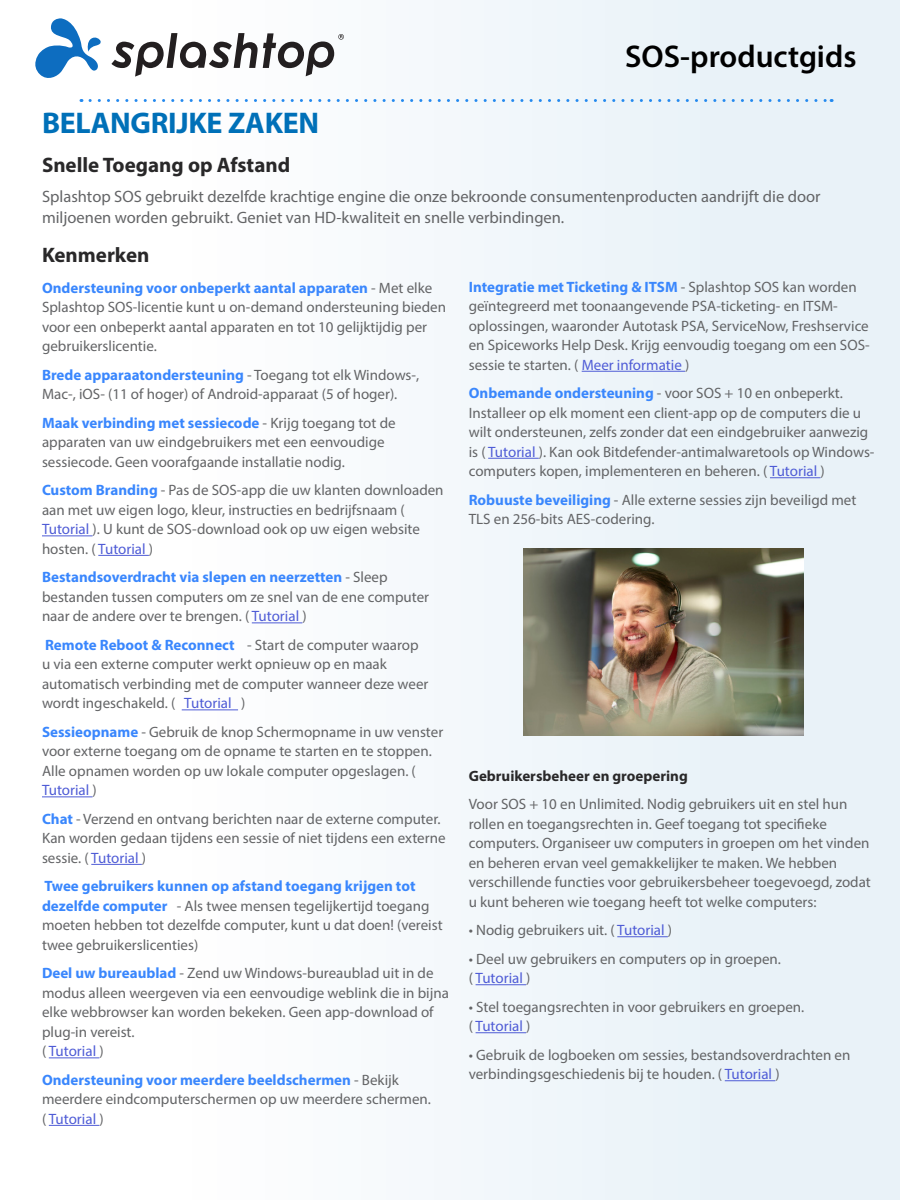
<style>
.page{position:relative;width:900px;height:1200px;background:#fff}
.page>*{position:absolute;margin:0;border:0;box-sizing:border-box;transform-origin:0 0}
.t1{font:600 31.5px "Myriad Pro";color:#000}
.t2{font:700 30px "Myriad Pro";letter-spacing:-.01em;color:#0070b8}
.t3{font:700 21px "Myriad Pro";color:#292829}
.t4{font:16.5px/21px "Myriad Pro";color:#636466}
.t5{font:15px/19.5px "Myriad Pro";color:#636466}
.t6{font:700 15px "Myriad Pro";color:#292829}
.s1{font-weight:700;color:#3a87fd}
.s2{color:#4f5cd6}
</style>
<div class="page">
<div style="left:171px;top:0;width:729px;height:1200px;background:linear-gradient(to right,#fefefe,#e4eff6)"></div>
<svg style="left:90px;top:99px;width:742px;height:3px"></svg>
<svg style="left:111px;top:33px;width:233px;height:44px"></svg>
<svg style="left:35px;top:18px;width:66px;height:60px"></svg>
<hr style="left:42px;top:535px;width:51px;height:1px;background:#4f5cd6">
<hr style="left:98px;top:555px;width:51px;height:1px;background:#4f5cd6">
<hr style="left:252px;top:622px;width:50px;height:1px;background:#4f5cd6">
<hr style="left:182px;top:709px;width:56px;height:1px;background:#4f5cd6">
<hr style="left:42px;top:796px;width:51px;height:1px;background:#4f5cd6">
<hr style="left:91px;top:864px;width:51px;height:1px;background:#4f5cd6">
<hr style="left:49px;top:1057px;width:50px;height:1px;background:#4f5cd6">
<hr style="left:49px;top:1125px;width:50px;height:1px;background:#4f5cd6">
<hr style="left:582px;top:371px;width:103px;height:1px;background:#4f5cd6">
<hr style="left:488px;top:458px;width:51px;height:1px;background:#4f5cd6">
<hr style="left:770px;top:477px;width:51px;height:1px;background:#4f5cd6">
<hr style="left:617px;top:936px;width:51px;height:1px;background:#4f5cd6">
<hr style="left:476px;top:984px;width:50px;height:1px;background:#4f5cd6">
<hr style="left:476px;top:1032px;width:50px;height:1px;background:#4f5cd6">
<hr style="left:725px;top:1080px;width:50px;height:1px;background:#4f5cd6">
<img style="left:524px;top:549px;width:279px;height:186px">
<h1 class="t1" style="left:625px;top:37px;width:233px">SOS-productgids</h1>
<p class="t2" style="left:42px;top:103px;width:279px">BELANGRIJKE ZAKEN</p>
<p class="t3" style="left:42px;top:151px;width:250px">Snelle Toegang op Afstand</p>
<p class="t4" style="left:42px;top:185px;width:780px">Splashtop SOS gebruikt dezelfde krachtige engine die onze bekroonde consumentenproducten aandrijft die door miljoenen worden gebruikt. Geniet van HD-kwaliteit en snelle verbindingen.</p>
<p class="t3" style="left:42px;top:241px;width:109px">Kenmerken</p>
<p class="t5" style="left:42px;top:278px;width:406px"><span class="s1">Ondersteuning voor onbeperkt aantal apparaten</span> - Met elke Splashtop SOS-licentie kunt u on-demand ondersteuning bieden voor een onbeperkt aantal apparaten en tot 10 gelijktijdig per gebruikerslicentie.</p>
<p class="t5" style="left:42px;top:365px;width:379px"><span class="s1">Brede apparaatondersteuning</span> - Toegang tot elk Windows-,<br>Mac-, iOS- (11 of hoger) of Android-apparaat (5 of hoger).</p>
<p class="t5" style="left:42px;top:413px;width:355px"><span class="s1">Maak verbinding met sessiecode</span> - Krijg toegang tot de apparaten van uw eindgebruikers met een eenvoudige sessiecode. Geen voorafgaande installatie nodig.</p>
<p class="t5" style="left:42px;top:480px;width:403px"><span class="s1">Custom Branding</span> - Pas de SOS-app die uw klanten downloaden aan met uw eigen logo, kleur, instructies en bedrijfsnaam ( <span class="s2">Tutorial</span> ). U kunt de SOS-download ook op uw eigen website hosten. ( <span class="s2">Tutorial</span> )</p>
<p class="t5" style="left:42px;top:567px;width:389px"><span class="s1">Bestandsoverdracht via slepen en neerzetten</span> - Sleep bestanden tussen computers om ze snel van de ene computer naar de andere over te brengen. ( <span class="s2">Tutorial</span> )</p>
<p class="t5" style="left:42px;top:635px;width:388px"><span class="s1">Remote Reboot &amp; Reconnect</span> - Start de computer waarop<br>u via een externe computer werkt opnieuw op en maak automatisch verbinding met de computer wanneer deze weer wordt ingeschakeld. ( <span class="s2">Tutorial</span> )</p>
<p class="t5" style="left:42px;top:722px;width:403px"><span class="s1">Sessieopname</span> - Gebruik de knop Schermopname in uw venster voor externe toegang om de opname te starten en te stoppen.<br>Alle opnamen worden op uw lokale computer opgeslagen. ( <span class="s2">Tutorial</span> )</p>
<p class="t5" style="left:42px;top:809px;width:405px"><span class="s1">Chat</span> - Verzend en ontvang berichten naar de externe computer.<br>Kan worden gedaan tijdens een sessie of niet tijdens een externe sessie. ( <span class="s2">Tutorial</span> )</p>
<p class="t5" style="left:42px;top:876px;width:402px"><span class="s1">Twee gebruikers kunnen op afstand toegang krijgen tot dezelfde computer</span> - Als twee mensen tegelijkertijd toegang moeten hebben tot dezelfde computer, kunt u dat doen! (vereist twee gebruikerslicenties)</p>
<p class="t5" style="left:42px;top:963px;width:409px"><span class="s1">Deel uw bureaublad</span> - Zend uw Windows-bureaublad uit in de modus alleen weergeven via een eenvoudige weblink die in bijna elke webbrowser kan worden bekeken. Geen app-download of plug-in vereist.<br>( <span class="s2">Tutorial</span> )</p>
<p class="t5" style="left:42px;top:1070px;width:391px"><span class="s1">Ondersteuning voor meerdere beeldschermen</span> - Bekijk meerdere eindcomputerschermen op uw meerdere schermen. ( <span class="s2">Tutorial</span> )</p>
<p class="t5" style="left:469px;top:277px;width:403px"><span class="s1">Integratie met Ticketing &amp; ITSM</span> - Splashtop SOS kan worden geïntegreerd met toonaangevende PSA-ticketing- en ITSM&shy;oplossingen, waaronder Autotask PSA, ServiceNow, Freshservice en Spiceworks Help Desk. Krijg eenvoudig toegang om een SOS&shy;sessie te starten. ( <span class="s2">Meer informatie</span> )</p>
<p class="t5" style="left:469px;top:383px;width:407px"><span class="s1">Onbemande ondersteuning</span> - voor SOS + 10 en onbeperkt.<br>Installeer op elk moment een client-app op de computers die u wilt ondersteunen, zelfs zonder dat een eindgebruiker aanwezig is ( <span class="s2">Tutorial</span> ). Kan ook Bitdefender-antimalwaretools op Windows&shy;computers kopen, implementeren en beheren. ( <span class="s2">Tutorial</span> )</p>
<p class="t5" style="left:469px;top:490px;width:389px"><span class="s1">Robuuste beveiliging</span> - Alle externe sessies zijn beveiligd met<br>TLS en 256-bits AES-codering.</p>
<p class="t6" style="left:469px;top:766px;width:221px">Gebruikersbeheer en groepering</p>
<p class="t5" style="left:469px;top:794px;width:404px">Voor SOS + 10 en Unlimited. Nodig gebruikers uit en stel hun rollen en toegangsrechten in. Geef toegang tot specifieke computers. Organiseer uw computers in groepen om het vinden en beheren ervan veel gemakkelijker te maken. We hebben verschillende functies voor gebruikersbeheer toegevoegd, zodat u kunt beheren wie toegang heeft tot welke computers:</p>
<p class="t5" style="left:469px;top:920px;width:205px">• Nodig gebruikers uit. ( <span class="s2">Tutorial</span> )</p>
<p class="t5" style="left:469px;top:949px;width:314px">• Deel uw gebruikers en computers op in groepen. ( <span class="s2">Tutorial</span> )</p>
<p class="t5" style="left:469px;top:997px;width:337px">• Stel toegangsrechten in voor gebruikers en groepen. ( <span class="s2">Tutorial</span> )</p>
<p class="t5" style="left:469px;top:1045px;width:383px">• Gebruik de logboeken om sessies, bestandsoverdrachten en verbindingsgeschiedenis bij te houden. ( <span class="s2">Tutorial</span> )</p>
</div>
